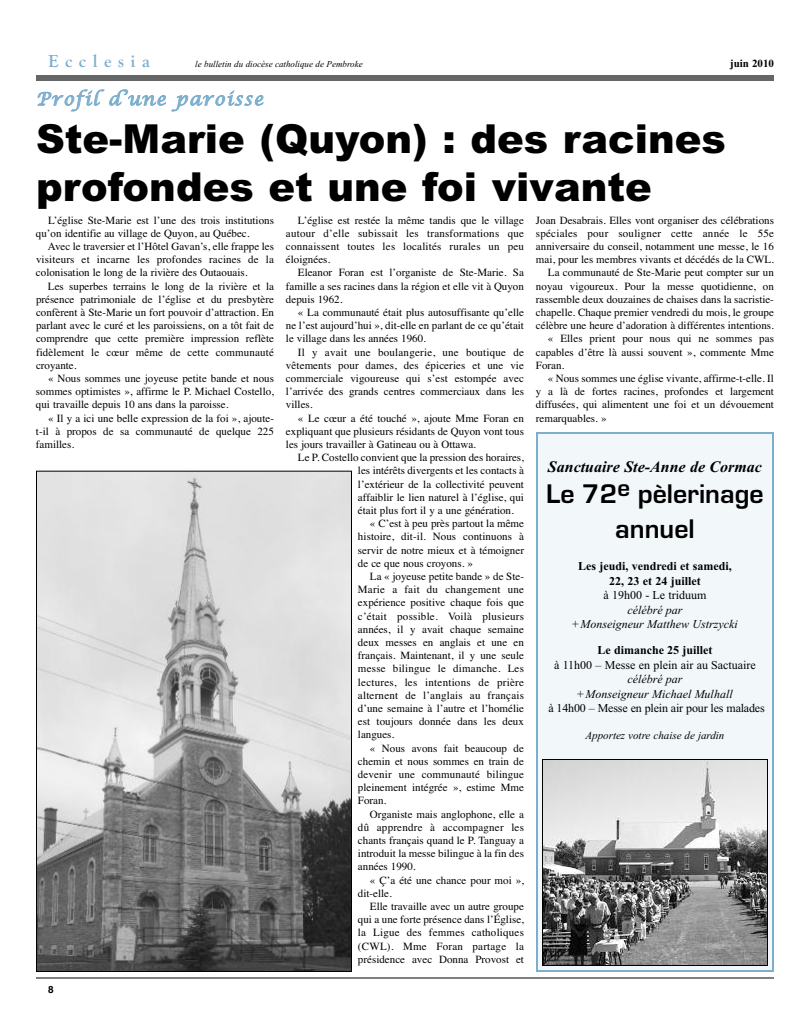
<style>
.page{position:relative;width:810px;height:1026px;background:#fff}
.page>*{position:absolute;margin:0;border:0;box-sizing:border-box;transform-origin:0 0}
.t1{font:900 40px/48px "Arial";color:#000}
.t2{font:700 28px/34.7px "Eurostile";color:#000;text-align:center}
.t3{font:italic 18px "Lucida Calligraphy";letter-spacing:.08em;color:#7caece}
.t4{font:700 18px "Goudy Old Style T";letter-spacing:.36em;color:#7caece}
.t5{font:italic 700 16px "Times New Roman";color:#000}
.t6{font:12px "Times New Roman";color:#000}
.t7{font:italic 12px/14.4px "Times New Roman";color:#000;text-align:center}
.t8{font:700 12px/14.4px "Times New Roman";color:#000;text-align:center}
.t9{font:11px/13.2px "Times";color:#000;text-align:justify}
.t10{font:11px "Times";letter-spacing:.02em;color:#000}
.t11{font:italic 11px "Times New Roman";color:#000}
.t12{font:700 11px "Times New Roman";color:#000}
.t13{font:700 10px "Helvetica";color:#000}
.t14{font:italic 9px "Times New Roman";color:#000}
</style>
<div class="page">
<hr style="left:36px;top:978px;width:738px;height:1px;background:#000">
<div style="left:36px;top:75px;width:738px;height:6px;background:#666"></div>
<img style="left:38px;top:473px;width:312px;height:497px">
<div style="left:36px;top:471px;width:316px;height:501px;border:1px solid #000"></div>
<div style="left:538px;top:434px;width:234px;height:536px;background:#f2f7fa"></div>
<div style="left:536px;top:432px;width:238px;height:540px;border:2px solid #7caece"></div>
<img style="left:544px;top:761px;width:222px;height:203px">
<div style="left:542px;top:759px;width:226px;height:207px;border:1px solid #000"></div>
<h3 class="t4" style="left:48px;top:50px;width:103px">Ecclesia</h3>
<p class="t14" style="left:195px;top:59px;width:169px">le bulletin du diocèse catholique de Pembroke</p>
<p class="t12" style="left:730px;top:57px;width:45px">juin 2010</p>
<h3 class="t3" style="left:36px;top:88px;width:229px">Profil d’une paroisse</h3>
<h1 class="t1" style="left:36px;top:115px;width:691px">Ste-Marie (Quyon) : des racines profondes et une foi vivante</h1>
<p class="t9" style="left:36px;top:213px;width:240px;text-indent:12px">L’église Ste-Marie est l’une des trois institutions qu’on identifie au village de Quyon, au Québec.</p>
<p class="t9" style="left:36px;top:240px;width:240px;text-indent:12px">Avec le traversier et l’Hôtel Gavan’s, elle frappe les visiteurs et incarne les profondes racines de la colonisation le long de la rivière des Outaouais.</p>
<p class="t9" style="left:36px;top:279px;width:240px;text-indent:12px">Les superbes terrains le long de la rivière et la présence patrimoniale de l’église et du presbytère confèrent à Ste-Marie un fort pouvoir d’attraction. En parlant avec le curé et les paroissiens, on a tôt fait de comprendre que cette première impression reflète fidèlement le cœur même de cette communauté croyante.</p>
<p class="t9" style="left:36px;top:372px;width:240px;text-indent:12px">« Nous sommes une joyeuse petite bande et nous sommes optimistes », affirme le P. Michael Costello, qui travaille depuis 10 ans dans la paroisse.</p>
<p class="t9" style="left:36px;top:411px;width:239px;text-indent:12px">« Il y a ici une belle expression de la foi », ajoute&shy;t-il à propos de sa communauté de quelque 225 familles.</p>
<p class="t13" style="left:48px;top:984px;width:7px">8</p>
<p class="t9" style="left:286px;top:213px;width:240px;text-indent:12px">L’église est restée la même tandis que le village autour d’elle subissait les transformations que connaissent toutes les localités rurales un peu éloignées.</p>
<p class="t9" style="left:286px;top:266px;width:239px;text-indent:12px">Eleanor Foran est l’organiste de Ste-Marie. Sa famille a ses racines dans la région et elle vit à Quyon depuis 1962.</p>
<p class="t9" style="left:286px;top:306px;width:240px;text-indent:12px">« La communauté était plus autosuffisante qu’elle ne l’est aujourd’hui », dit-elle en parlant de ce qu’était le village dans les années 1960.</p>
<p class="t9" style="left:286px;top:345px;width:240px;text-indent:12px">Il y avait une boulangerie, une boutique de vêtements pour dames, des épiceries et une vie commerciale vigoureuse qui s’est estompée avec l’arrivée des grands centres commerciaux dans les villes.</p>
<p class="t9" style="left:286px;top:411px;width:240px;text-indent:12px">« Le cœur a été touché », ajoute Mme Foran en expliquant que plusieurs résidants de Quyon vont tous les jours travailler à Gatineau ou à Ottawa.</p>
<p class="t9" style="left:298px;top:451px;width:227px">Le P. Costello convient que la pression des horaires,</p>
<p class="t9" style="left:358px;top:464px;width:168px">les intérêts divergents et les contacts à</p>
<p class="t9" style="left:358px;top:477px;width:168px">l’extérieur de la collectivité peuvent</p>
<p class="t9" style="left:358px;top:490px;width:168px">affaiblir le lien naturel à l’église, qui</p>
<p class="t9" style="left:358px;top:504px;width:157px">était plus fort il y a une génération.</p>
<p class="t9" style="left:370px;top:517px;width:156px">« C’est à peu près partout la même</p>
<p class="t9" style="left:358px;top:530px;width:168px">histoire, dit-il. Nous continuons à</p>
<p class="t9" style="left:358px;top:543px;width:168px">servir de notre mieux et à témoigner</p>
<p class="t9" style="left:358px;top:556px;width:117px">de ce que nous croyons. »</p>
<p class="t9" style="left:370px;top:570px;width:156px">La « joyeuse petite bande » de Ste-</p>
<p class="t10" style="left:358px;top:583px;width:168px">Marie a fait du changement une</p>
<p class="t9" style="left:358px;top:596px;width:168px">expérience positive chaque fois que</p>
<p class="t10" style="left:358px;top:609px;width:167px">c’était possible. Voilà plusieurs</p>
<p class="t9" style="left:358px;top:622px;width:168px">années, il y avait chaque semaine</p>
<p class="t9" style="left:358px;top:636px;width:167px">deux messes en anglais et une en</p>
<p class="t9" style="left:358px;top:649px;width:168px">français. Maintenant, il y une seule</p>
<p class="t10" style="left:358px;top:662px;width:168px">messe bilingue le dimanche. Les</p>
<p class="t10" style="left:358px;top:675px;width:168px">lectures, les intentions de prière</p>
<p class="t10" style="left:358px;top:688px;width:167px">alternent de l’anglais au français</p>
<p class="t9" style="left:358px;top:702px;width:168px">d’une semaine à l’autre et l’homélie</p>
<p class="t9" style="left:358px;top:715px;width:167px">est toujours donnée dans les deux</p>
<p class="t9" style="left:358px;top:728px;width:38px">langues.</p>
<p class="t9" style="left:370px;top:741px;width:156px">« Nous avons fait beaucoup de</p>
<p class="t9" style="left:358px;top:754px;width:168px">chemin et nous sommes en train de</p>
<p class="t9" style="left:358px;top:768px;width:168px">devenir une communauté bilingue</p>
<p class="t9" style="left:358px;top:781px;width:168px">pleinement intégrée », estime Mme</p>
<p class="t9" style="left:358px;top:794px;width:30px">Foran.</p>
<p class="t9" style="left:370px;top:807px;width:156px">Organiste mais anglophone, elle a</p>
<p class="t10" style="left:358px;top:820px;width:167px">dû apprendre à accompagner les</p>
<p class="t9" style="left:358px;top:834px;width:168px">chants français quand le P. Tanguay a</p>
<p class="t9" style="left:358px;top:847px;width:167px">introduit la messe bilingue à la fin des</p>
<p class="t9" style="left:358px;top:860px;width:59px">années 1990.</p>
<p class="t9" style="left:370px;top:873px;width:156px">« Ç’a été une chance pour moi »,</p>
<p class="t9" style="left:358px;top:886px;width:35px">dit-elle.</p>
<p class="t9" style="left:370px;top:900px;width:155px">Elle travaille avec un autre groupe</p>
<p class="t9" style="left:358px;top:913px;width:167px">qui a une forte présence dans l’Église,</p>
<p class="t10" style="left:358px;top:926px;width:168px">la Ligue des femmes catholiques</p>
<p class="t10" style="left:358px;top:939px;width:168px">(CWL). Mme Foran partage la</p>
<p class="t9" style="left:358px;top:952px;width:167px">présidence avec Donna Provost et</p>
<p class="t9" style="left:536px;top:213px;width:239px">Joan Desabrais. Elles vont organiser des célébrations</p>
<p class="t10" style="left:536px;top:226px;width:240px">spéciales pour souligner cette année le 55e</p>
<p class="t9" style="left:536px;top:240px;width:239px">anniversaire du conseil, notamment une messe, le 16</p>
<p class="t9" style="left:536px;top:253px;width:239px">mai, pour les membres vivants et décédés de la CWL.</p>
<p class="t9" style="left:548px;top:266px;width:227px">La communauté de Ste-Marie peut compter sur un</p>
<p class="t9" style="left:536px;top:279px;width:240px">noyau vigoureux. Pour la messe quotidienne, on</p>
<p class="t9" style="left:536px;top:292px;width:240px">rassemble deux douzaines de chaises dans la sacristie-</p>
<p class="t9" style="left:536px;top:306px;width:240px">chapelle. Chaque premier vendredi du mois, le groupe</p>
<p class="t9" style="left:536px;top:319px;width:239px">célèbre une heure d’adoration à différentes intentions.</p>
<p class="t9" style="left:548px;top:332px;width:227px">« Elles prient pour nous qui ne sommes pas</p>
<p class="t9" style="left:536px;top:345px;width:240px">capables d’être là aussi souvent », commente Mme</p>
<p class="t9" style="left:536px;top:358px;width:30px">Foran.</p>
<p class="t9" style="left:548px;top:372px;width:228px">« Nous sommes une église vivante, affirme-t-elle. Il</p>
<p class="t9" style="left:536px;top:385px;width:240px">y a là de fortes racines, profondes et largement</p>
<p class="t9" style="left:536px;top:398px;width:240px">diffusées, qui alimentent une foi et un dévouement</p>
<p class="t9" style="left:536px;top:411px;width:72px">remarquables. »</p>
<h3 class="t5" style="left:548px;top:457px;width:216px">Sanctuaire Ste-Anne de Cormac</h3>
<h2 class="t2" style="left:546px;top:476px;width:219px">Le 72<sup>e</sup> pèlerinage annuel</h2>
<p class="t8" style="left:578px;top:559px;width:155px">Les jeudi, vendredi et samedi,<br>22, 23 et 24 juillet</p>
<p class="t6" style="left:603px;top:588px;width:105px">à 19h00 - Le triduum</p>
<p class="t7" style="left:572px;top:602px;width:167px">célébré par<br>+Monseigneur Matthew Ustrzycki</p>
<p class="t8" style="left:597px;top:643px;width:117px">Le dimanche 25 juillet</p>
<p class="t6" style="left:554px;top:658px;width:203px">à 11h00 – Messe en plein air au Sactuaire</p>
<p class="t7" style="left:577px;top:672px;width:157px">célébré par<br>+Monseigneur Michael Mulhall</p>
<p class="t6" style="left:548px;top:701px;width:218px">à 14h00 – Messe en plein air pour les malades</p>
<p class="t11" style="left:586px;top:729px;width:140px">Apportez votre chaise de jardin</p>
</div>
